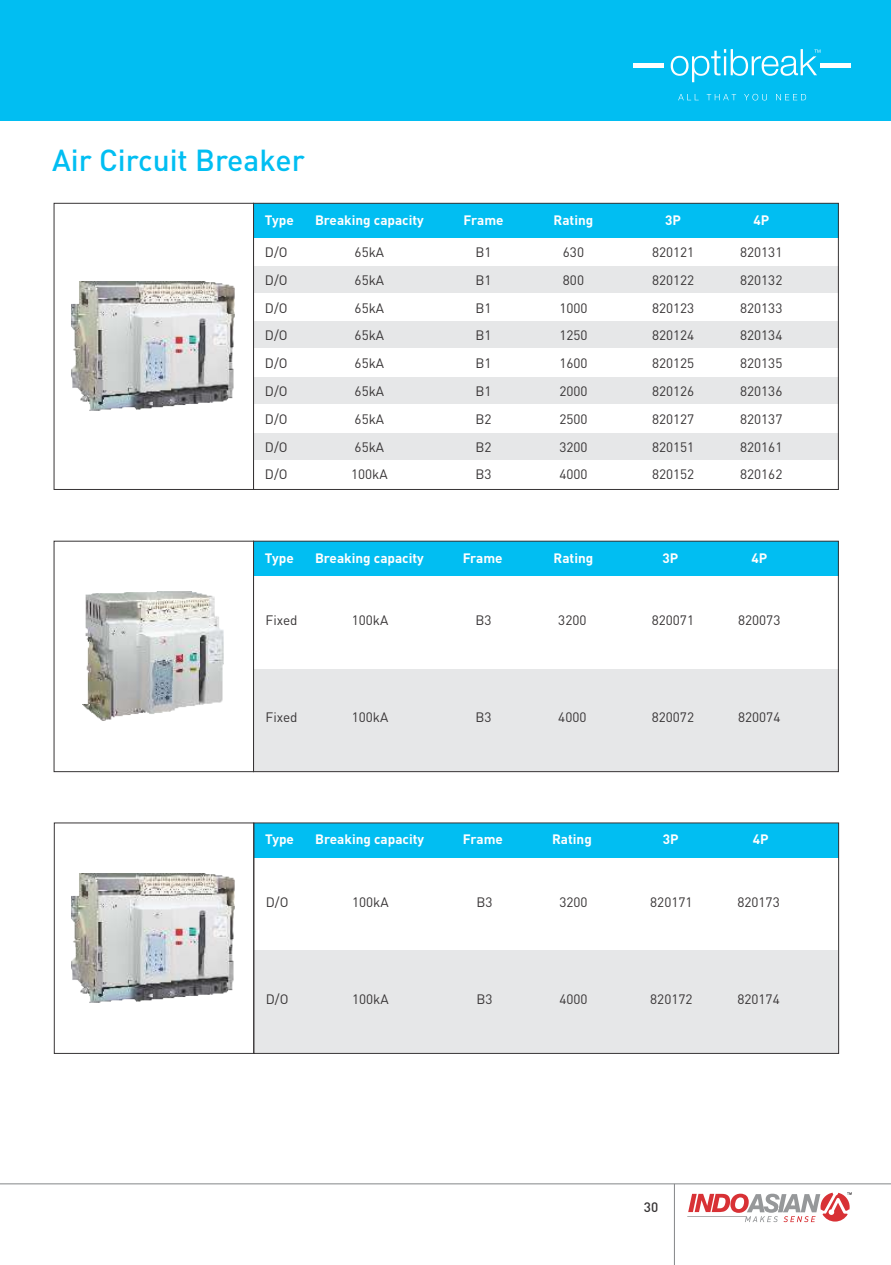
<style>
.page{position:relative;width:891px;height:1265px;background:#fff}
.page>*{position:absolute;margin:0;border:0;box-sizing:border-box;transform-origin:0 0}
.t1{font:500 30px "DIN";color:#01bef2}
.t2{font:13.5px "DIN";color:#373435}
.t3{font:700 13.5px "DIN";color:#fefefe}
.t4{font:500 13.5px "DIN";color:#373435}
</style>
<div class="page">
<div style="left:0;top:0;width:891px;height:120px;background:#01bef2"></div>
<svg style="left:687px;top:1192px;width:165px;height:29px"></svg>
<hr style="left:0;top:1183px;width:891px;height:1px;background:#848688">
<hr style="left:674px;top:1183px;width:1px;height:81px;background:#848688">
<div style="left:254px;top:203px;width:584px;height:35px;background:#01bef2"></div>
<div style="left:254px;top:266px;width:584px;height:27px;background:#e6e7e8"></div>
<div style="left:254px;top:321px;width:584px;height:27px;background:#e6e7e8"></div>
<div style="left:254px;top:377px;width:584px;height:27px;background:#e6e7e8"></div>
<div style="left:254px;top:433px;width:584px;height:27px;background:#e6e7e8"></div>
<div style="left:54px;top:203px;width:200px;height:287px;border:1px solid #373435"></div>
<div style="left:253px;top:203px;width:586px;height:287px;border:1px solid #373435"></div>
<div style="left:254px;top:823px;width:584px;height:34px;background:#01bef2"></div>
<div style="left:254px;top:950px;width:584px;height:103px;background:#e6e7e8"></div>
<div style="left:54px;top:822px;width:200px;height:231px;border:1px solid #373435"></div>
<div style="left:254px;top:541px;width:584px;height:34px;background:#01bef2"></div>
<div style="left:254px;top:668px;width:584px;height:103px;background:#e6e7e8"></div>
<div style="left:253px;top:541px;width:586px;height:231px;border:1px solid #373435"></div>
<img style="left:71px;top:281px;width:164px;height:130px">
<img style="left:72px;top:873px;width:163px;height:130px">
<img style="left:83px;top:591px;width:141px;height:130px">
<svg style="left:678px;top:94px;width:21px;height:6px"></svg>
<svg style="left:707px;top:94px;width:29px;height:6px"></svg>
<svg style="left:744px;top:94px;width:23px;height:6px"></svg>
<svg style="left:776px;top:94px;width:30px;height:6px"></svg>
<hr style="left:633px;top:64px;width:30px;height:4px;background:#fefefe">
<hr style="left:820px;top:64px;width:31px;height:4px;background:#fefefe">
<svg style="left:671px;top:49px;width:149px;height:33px"></svg>
<h1 class="t1" style="left:52px;top:148px;width:254px">Air Circuit Breaker</h1>
<p class="t3" style="left:265px;top:214px;width:30px">Type</p>
<p class="t3" style="left:315px;top:214px;width:110px">Breaking capacity</p>
<p class="t3" style="left:464px;top:214px;width:42px">Frame</p>
<p class="t3" style="left:554px;top:214px;width:41px">Rating</p>
<p class="t3" style="left:665px;top:214px;width:17px">3P</p>
<p class="t3" style="left:753px;top:214px;width:17px">4P</p>
<p class="t2" style="left:265px;top:247px;width:24px">D/O</p>
<p class="t2" style="left:355px;top:247px;width:31px">65kA</p>
<p class="t2" style="left:475px;top:247px;width:18px">B1</p>
<p class="t2" style="left:563px;top:247px;width:23px">630</p>
<p class="t2" style="left:652px;top:247px;width:44px">820121</p>
<p class="t2" style="left:740px;top:247px;width:44px">820131</p>
<p class="t2" style="left:265px;top:274px;width:24px">D/O</p>
<p class="t2" style="left:355px;top:274px;width:31px">65kA</p>
<p class="t2" style="left:475px;top:274px;width:18px">B1</p>
<p class="t2" style="left:563px;top:274px;width:23px">800</p>
<p class="t2" style="left:652px;top:274px;width:44px">820122</p>
<p class="t2" style="left:740px;top:274px;width:44px">820132</p>
<p class="t2" style="left:265px;top:302px;width:24px">D/O</p>
<p class="t2" style="left:355px;top:302px;width:31px">65kA</p>
<p class="t2" style="left:475px;top:302px;width:18px">B1</p>
<p class="t2" style="left:559px;top:302px;width:30px">1000</p>
<p class="t2" style="left:652px;top:302px;width:44px">820123</p>
<p class="t2" style="left:740px;top:302px;width:44px">820133</p>
<p class="t2" style="left:265px;top:330px;width:24px">D/O</p>
<p class="t2" style="left:355px;top:330px;width:31px">65kA</p>
<p class="t2" style="left:475px;top:330px;width:18px">B1</p>
<p class="t2" style="left:559px;top:330px;width:30px">1250</p>
<p class="t2" style="left:652px;top:330px;width:44px">820124</p>
<p class="t2" style="left:740px;top:330px;width:44px">820134</p>
<p class="t2" style="left:265px;top:358px;width:24px">D/O</p>
<p class="t2" style="left:355px;top:358px;width:31px">65kA</p>
<p class="t2" style="left:475px;top:358px;width:18px">B1</p>
<p class="t2" style="left:559px;top:358px;width:30px">1600</p>
<p class="t2" style="left:652px;top:358px;width:44px">820125</p>
<p class="t2" style="left:740px;top:358px;width:44px">820135</p>
<p class="t2" style="left:265px;top:386px;width:24px">D/O</p>
<p class="t2" style="left:355px;top:386px;width:31px">65kA</p>
<p class="t2" style="left:475px;top:386px;width:18px">B1</p>
<p class="t2" style="left:559px;top:386px;width:30px">2000</p>
<p class="t2" style="left:652px;top:386px;width:44px">820126</p>
<p class="t2" style="left:740px;top:386px;width:44px">820136</p>
<p class="t2" style="left:265px;top:413px;width:24px">D/O</p>
<p class="t2" style="left:355px;top:413px;width:31px">65kA</p>
<p class="t2" style="left:475px;top:413px;width:18px">B2</p>
<p class="t2" style="left:559px;top:413px;width:30px">2500</p>
<p class="t2" style="left:652px;top:413px;width:44px">820127</p>
<p class="t2" style="left:740px;top:413px;width:44px">820137</p>
<p class="t2" style="left:265px;top:441px;width:24px">D/O</p>
<p class="t2" style="left:355px;top:441px;width:31px">65kA</p>
<p class="t2" style="left:475px;top:441px;width:18px">B2</p>
<p class="t2" style="left:559px;top:441px;width:30px">3200</p>
<p class="t2" style="left:652px;top:441px;width:44px">820151</p>
<p class="t2" style="left:740px;top:441px;width:44px">820161</p>
<p class="t2" style="left:265px;top:469px;width:24px">D/O</p>
<p class="t2" style="left:351px;top:469px;width:38px">100kA</p>
<p class="t2" style="left:475px;top:469px;width:18px">B3</p>
<p class="t2" style="left:559px;top:469px;width:30px">4000</p>
<p class="t2" style="left:652px;top:469px;width:44px">820152</p>
<p class="t2" style="left:740px;top:469px;width:44px">820162</p>
<p class="t3" style="left:265px;top:552px;width:30px">Type</p>
<p class="t3" style="left:315px;top:552px;width:110px">Breaking capacity</p>
<p class="t3" style="left:463px;top:552px;width:42px">Frame</p>
<p class="t3" style="left:554px;top:552px;width:41px">Rating</p>
<p class="t3" style="left:662px;top:552px;width:17px">3P</p>
<p class="t3" style="left:751px;top:552px;width:17px">4P</p>
<p class="t2" style="left:266px;top:614px;width:33px">Fixed</p>
<p class="t2" style="left:352px;top:614px;width:38px">100kA</p>
<p class="t2" style="left:475px;top:614px;width:18px">B3</p>
<p class="t2" style="left:558px;top:614px;width:30px">3200</p>
<p class="t2" style="left:652px;top:614px;width:44px">820071</p>
<p class="t2" style="left:738px;top:614px;width:44px">820073</p>
<p class="t2" style="left:266px;top:711px;width:33px">Fixed</p>
<p class="t2" style="left:352px;top:711px;width:38px">100kA</p>
<p class="t2" style="left:475px;top:711px;width:18px">B3</p>
<p class="t2" style="left:558px;top:711px;width:30px">4000</p>
<p class="t2" style="left:652px;top:711px;width:44px">820072</p>
<p class="t2" style="left:738px;top:711px;width:44px">820074</p>
<p class="t3" style="left:265px;top:834px;width:30px">Type</p>
<p class="t3" style="left:315px;top:834px;width:110px">Breaking capacity</p>
<p class="t3" style="left:463px;top:834px;width:41px">Frame</p>
<p class="t3" style="left:552px;top:834px;width:41px">Rating</p>
<p class="t3" style="left:663px;top:834px;width:17px">3P</p>
<p class="t3" style="left:753px;top:834px;width:17px">4P</p>
<p class="t2" style="left:266px;top:896px;width:24px">D/O</p>
<p class="t2" style="left:352px;top:896px;width:38px">100kA</p>
<p class="t2" style="left:476px;top:896px;width:18px">B3</p>
<p class="t2" style="left:559px;top:896px;width:30px">3200</p>
<p class="t2" style="left:650px;top:896px;width:44px">820171</p>
<p class="t2" style="left:737px;top:896px;width:44px">820173</p>
<p class="t2" style="left:266px;top:993px;width:24px">D/O</p>
<p class="t2" style="left:352px;top:993px;width:38px">100kA</p>
<p class="t2" style="left:476px;top:993px;width:18px">B3</p>
<p class="t2" style="left:559px;top:993px;width:30px">4000</p>
<p class="t2" style="left:650px;top:993px;width:44px">820172</p>
<p class="t2" style="left:737px;top:993px;width:44px">820174</p>
<p class="t4" style="left:644px;top:1201px;width:16px">30</p>
</div>
